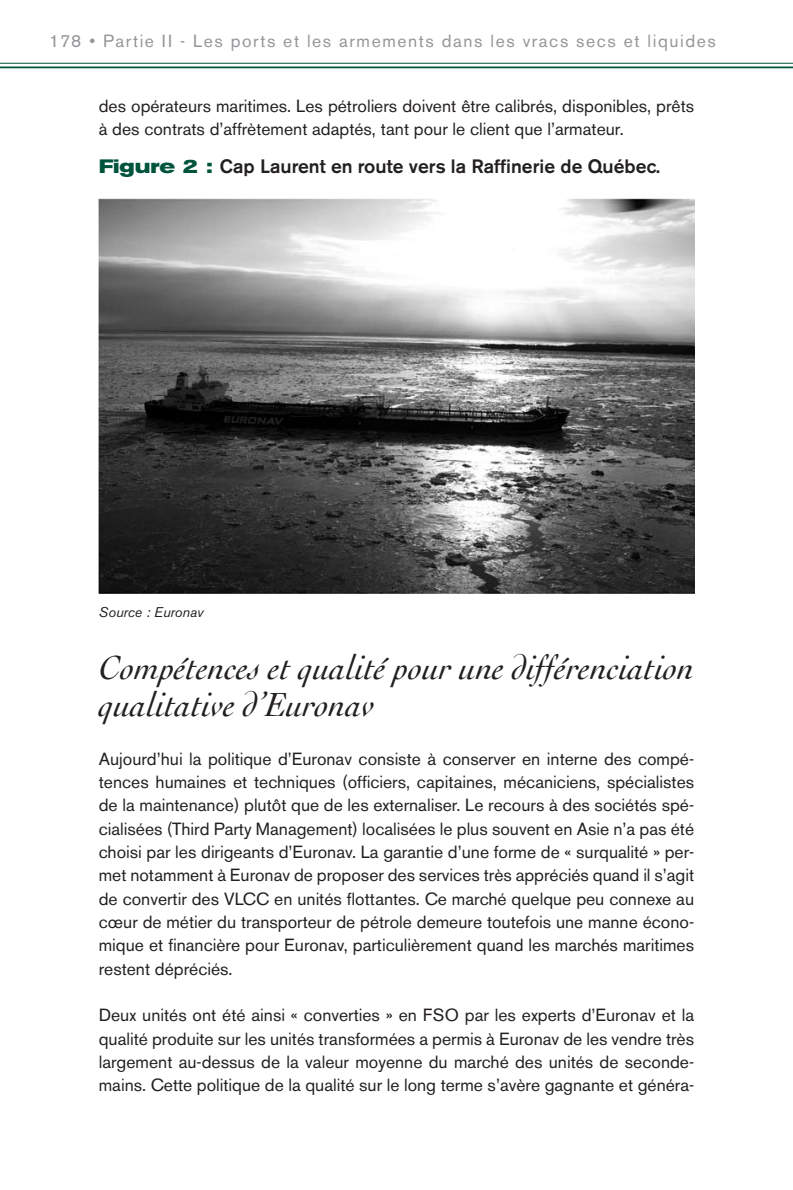
<style>
.page{position:relative;width:793px;height:1190px;background:#fff}
.page>*{position:absolute;margin:0;border:0;box-sizing:border-box;transform-origin:0 0}
.t1{font:italic 35px/37.3px "Cochin";color:#231f20}
.t2{font:500 19.25px "Akzidenz Grotesk BE";color:#231f20}
.t3{font:17.5px/23.3px "Akzidenz Grotesk BE";color:#231f20;text-align:justify}
.t4{font:17.5px "Akzidenz Grotesk BE";letter-spacing:.09em;color:#939598}
.t5{font:italic 14px "Akzidenz Grotesk BE";color:#231f20}
.s1{font-weight:700;font-stretch:expanded;color:#00543c}
</style>
<div class="page">
<hr style="left:0;top:63px;width:793px;height:1px;background:#00543c">
<hr style="left:0;top:67px;width:793px;height:1px;background:#00543c">
<img style="left:99px;top:199px;width:595px;height:394px">
<p class="t4" style="left:49px;top:31px;width:668px">178 • Partie II - Les ports et les armements dans les vracs secs et liquides</p>
<p class="t3" style="left:99px;top:94px;width:597px">des opérateurs maritimes. Les pétroliers doivent être calibrés, disponibles, prêts à des contrats d’affrètement adaptés, tant pour le client que l’armateur.</p>
<p class="t2" style="left:99px;top:155px;width:563px"><span class="s1">Figure 2 :</span> Cap Laurent en route vers la Raffinerie de Québec.</p>
<p class="t5" style="left:99px;top:603px;width:106px">Source : Euronav</p>
<h1 class="t1" style="left:99px;top:649px;width:597px">Compétences et qualité pour une différenciation qualitative d’Euronav</h1>
<p class="t3" style="left:99px;top:747px;width:597px">Aujourd’hui la politique d’Euronav consiste à conserver en interne des compé&shy;tences humaines et techniques (officiers, capitaines, mécaniciens, spécialistes de la maintenance) plutôt que de les externaliser. Le recours à des sociétés spé&shy;cialisées (Third Party Management) localisées le plus souvent en Asie n’a pas été choisi par les dirigeants d’Euronav. La garantie d’une forme de « surqualité » per&shy;met notamment à Euronav de proposer des services très appréciés quand il s’agit de convertir des VLCC en unités flottantes. Ce marché quelque peu connexe au cœur de métier du transporteur de pétrole demeure toutefois une manne écono&shy;mique et financière pour Euronav, particulièrement quand les marchés maritimes restent dépréciés.</p>
<p class="t3" style="left:99px;top:1003px;width:597px">Deux unités ont été ainsi « converties » en FSO par les experts d’Euronav et la qualité produite sur les unités transformées a permis à Euronav de les vendre très largement au-dessus de la valeur moyenne du marché des unités de seconde&shy;mains. Cette politique de la qualité sur le long terme s’avère gagnante et généra-</p>
</div>
